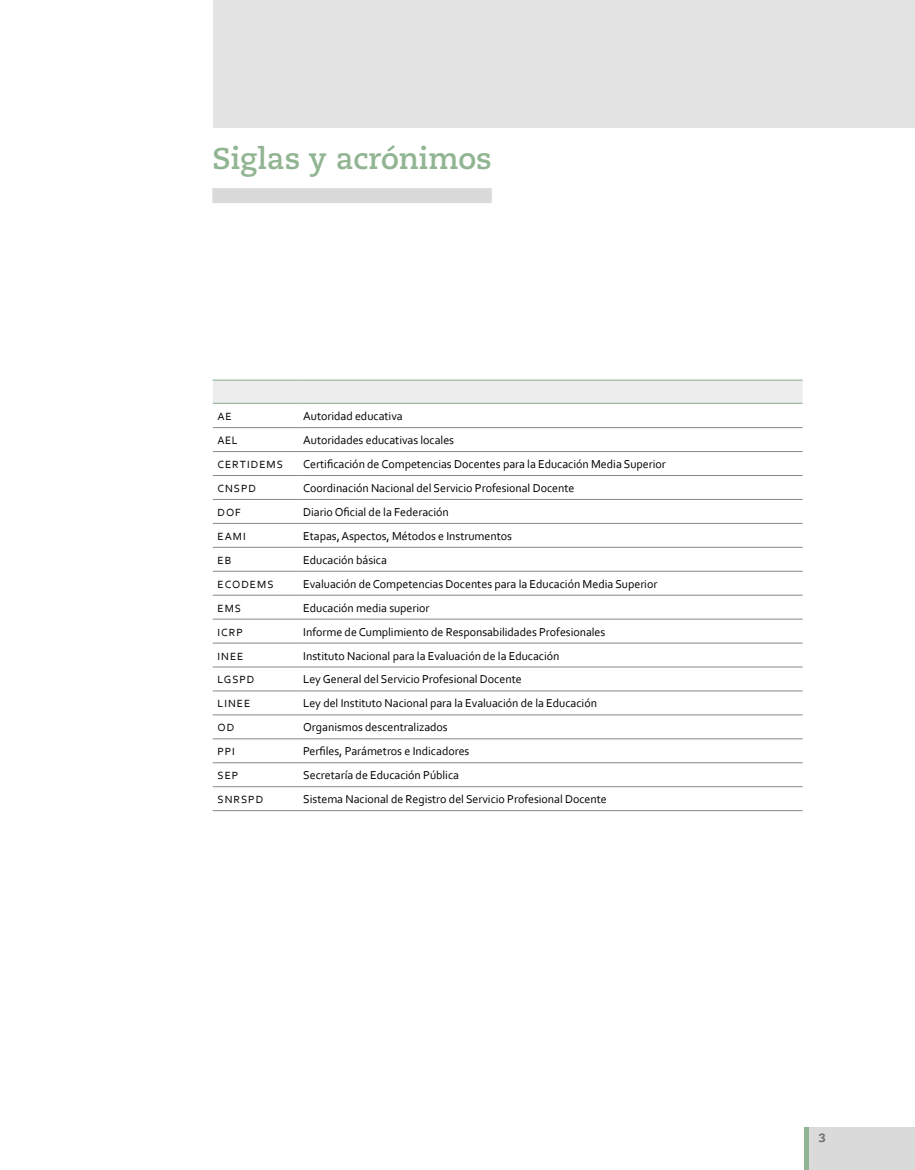
<style>
.page{position:relative;width:915px;height:1170px;background:#fff}
.page>*{position:absolute;margin:0;border:0;box-sizing:border-box;transform-origin:0 0}
.t1{font:700 30px "Caecilia LT Std";color:#91b592}
.t2{font:12px "Corbel";letter-spacing:-.005em;color:#000}
.t3{font:800 12px "Caecilia LT Std";color:#706f6f}
.t4{font:11.25px "Corbel";color:#000}
.t5{font:10.95px "Corbel";letter-spacing:.085em;color:#000}
</style>
<div class="page">
<div style="left:213px;top:0;width:701px;height:128px;background:#e3e3e3"></div>
<div style="left:212px;top:188px;width:279px;height:15px;background:#dadada"></div>
<svg style="left:213px;top:380px;width:589px;height:23px;background:#e9eae9"></svg>
<hr style="left:213px;top:379px;width:86px;height:1px;background:#91b592">
<hr style="left:298px;top:379px;width:504px;height:1px;background:#91b592">
<hr style="left:213px;top:403px;width:86px;height:1px;background:#91b592">
<hr style="left:298px;top:403px;width:504px;height:1px;background:#91b592">
<hr style="left:213px;top:427px;width:86px;height:1px;background:#878787">
<hr style="left:298px;top:427px;width:504px;height:1px;background:#878787">
<hr style="left:213px;top:451px;width:86px;height:1px;background:#878787">
<hr style="left:298px;top:451px;width:504px;height:1px;background:#878787">
<hr style="left:213px;top:475px;width:86px;height:1px;background:#878787">
<hr style="left:298px;top:475px;width:504px;height:1px;background:#878787">
<hr style="left:213px;top:499px;width:86px;height:1px;background:#878787">
<hr style="left:298px;top:499px;width:504px;height:1px;background:#878787">
<hr style="left:213px;top:523px;width:86px;height:1px;background:#878787">
<hr style="left:298px;top:523px;width:504px;height:1px;background:#878787">
<hr style="left:213px;top:547px;width:86px;height:1px;background:#878787">
<hr style="left:298px;top:547px;width:504px;height:1px;background:#878787">
<hr style="left:213px;top:571px;width:86px;height:1px;background:#878787">
<hr style="left:298px;top:571px;width:504px;height:1px;background:#878787">
<hr style="left:213px;top:595px;width:86px;height:1px;background:#878787">
<hr style="left:298px;top:595px;width:504px;height:1px;background:#878787">
<hr style="left:213px;top:619px;width:86px;height:1px;background:#878787">
<hr style="left:298px;top:619px;width:504px;height:1px;background:#878787">
<hr style="left:213px;top:642px;width:86px;height:1px;background:#878787">
<hr style="left:298px;top:642px;width:504px;height:1px;background:#878787">
<hr style="left:213px;top:666px;width:86px;height:1px;background:#878787">
<hr style="left:298px;top:666px;width:504px;height:1px;background:#878787">
<hr style="left:213px;top:690px;width:86px;height:1px;background:#878787">
<hr style="left:298px;top:690px;width:504px;height:1px;background:#878787">
<hr style="left:213px;top:714px;width:86px;height:1px;background:#878787">
<hr style="left:298px;top:714px;width:504px;height:1px;background:#878787">
<hr style="left:213px;top:738px;width:86px;height:1px;background:#878787">
<hr style="left:298px;top:738px;width:504px;height:1px;background:#878787">
<hr style="left:213px;top:762px;width:86px;height:1px;background:#878787">
<hr style="left:298px;top:762px;width:504px;height:1px;background:#878787">
<hr style="left:213px;top:786px;width:86px;height:1px;background:#878787">
<hr style="left:298px;top:786px;width:504px;height:1px;background:#878787">
<hr style="left:213px;top:810px;width:86px;height:1px;background:#878787">
<hr style="left:298px;top:810px;width:504px;height:1px;background:#878787">
<div style="left:808px;top:1127px;width:106px;height:42px;background:#dadada"></div>
<hr style="left:804px;top:1127px;width:4px;height:42px;background:#91b592">
<h1 class="t1" style="left:212px;top:140px;width:281px">Siglas y acrónimos</h1>
<p class="t5" style="left:217px;top:409px;width:16px">AE</p>
<p class="t2" style="left:303px;top:408px;width:101px">Autoridad educativa</p>
<p class="t4" style="left:217px;top:433px;width:22px">AEL</p>
<p class="t2" style="left:303px;top:432px;width:152px">Autoridades educativas locales</p>
<p class="t5" style="left:217px;top:457px;width:67px">CERTIDEMS</p>
<p class="t2" style="left:303px;top:456px;width:364px">Certificación de Competencias Docentes para la Educación Media Superior</p>
<p class="t5" style="left:217px;top:481px;width:40px">CNSPD</p>
<p class="t2" style="left:303px;top:480px;width:273px">Coordinación Nacional del Servicio Profesional Docente</p>
<p class="t5" style="left:217px;top:505px;width:25px">DOF</p>
<p class="t2" style="left:303px;top:504px;width:147px">Diario Oficial de la Federación</p>
<p class="t5" style="left:217px;top:529px;width:30px">EAMI</p>
<p class="t2" style="left:303px;top:528px;width:210px">Etapas, Aspectos, Métodos e Instrumentos</p>
<p class="t5" style="left:217px;top:553px;width:15px">EB</p>
<p class="t2" style="left:303px;top:552px;width:85px">Educación básica</p>
<p class="t5" style="left:217px;top:577px;width:58px">ECODEMS</p>
<p class="t2" style="left:303px;top:576px;width:355px">Evaluación de Competencias Docentes para la Educación Media Superior</p>
<p class="t5" style="left:217px;top:601px;width:25px">EMS</p>
<p class="t2" style="left:303px;top:600px;width:128px">Educación media superior</p>
<p class="t5" style="left:217px;top:625px;width:27px">ICRP</p>
<p class="t2" style="left:303px;top:624px;width:303px">Informe de Cumplimiento de Responsabilidades Profesionales</p>
<p class="t5" style="left:217px;top:649px;width:27px">INEE</p>
<p class="t2" style="left:303px;top:648px;width:258px">Instituto Nacional para la Evaluación de la Educación</p>
<p class="t5" style="left:217px;top:673px;width:38px">LGSPD</p>
<p class="t2" style="left:303px;top:672px;width:220px">Ley General del Servicio Profesional Docente</p>
<p class="t5" style="left:217px;top:697px;width:34px">LINEE</p>
<p class="t2" style="left:303px;top:696px;width:295px">Ley del Instituto Nacional para la Evaluación de la Educación</p>
<p class="t5" style="left:217px;top:720px;width:18px">OD</p>
<p class="t2" style="left:303px;top:719px;width:146px">Organismos descentralizados</p>
<p class="t5" style="left:217px;top:744px;width:19px">PPI</p>
<p class="t2" style="left:303px;top:743px;width:168px">Perfiles, Parámetros e Indicadores</p>
<p class="t5" style="left:217px;top:768px;width:22px">SEP</p>
<p class="t2" style="left:303px;top:767px;width:157px">Secretaría de Educación Pública</p>
<p class="t5" style="left:217px;top:792px;width:47px">SNRSPD</p>
<p class="t2" style="left:303px;top:791px;width:305px">Sistema Nacional de Registro del Servicio Profesional Docente</p>
<p class="t3" style="left:818px;top:1130px;width:9px">3</p>
</div>
